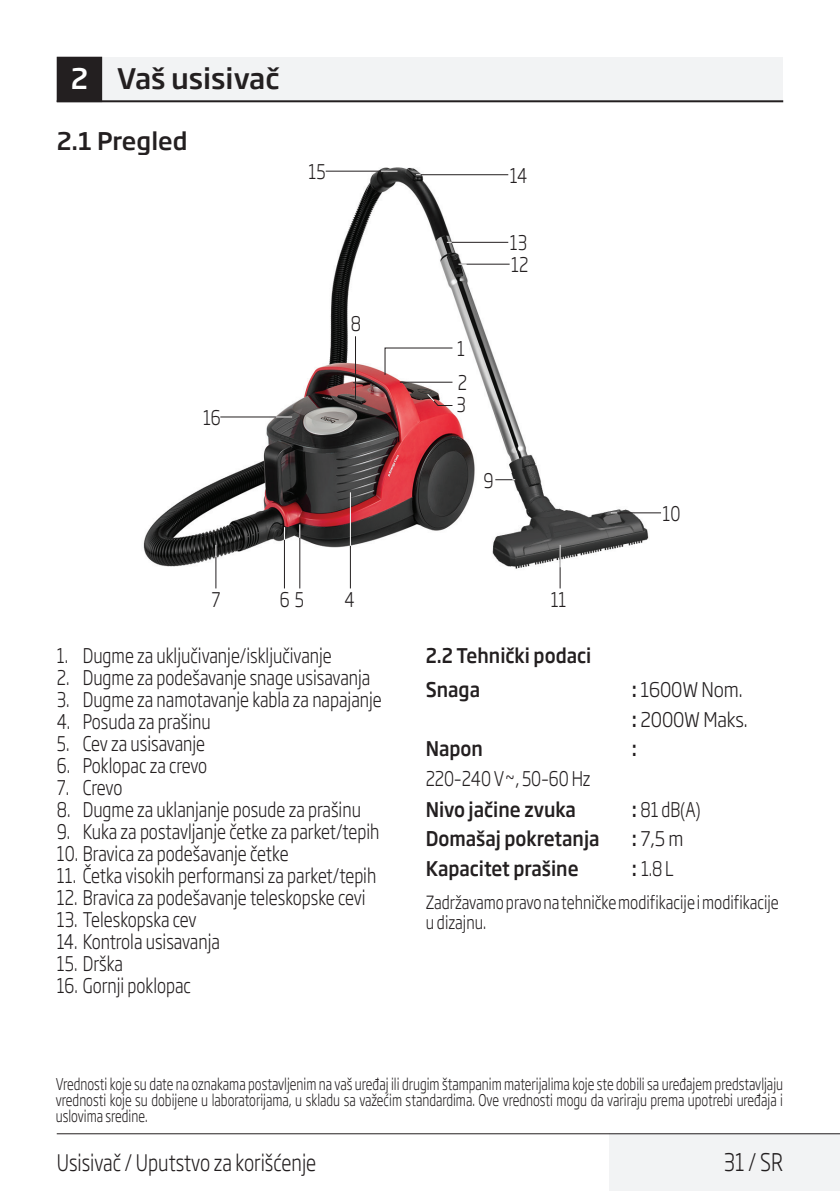
<style>
.page{position:relative;width:840px;height:1191px;background:#fff}
.page>*{position:absolute;margin:0;border:0;box-sizing:border-box;transform-origin:0 0}
.t1{font:500 28px "Soho Gothic Pro";color:#231f20}
.t2{font:500 24px "Soho Gothic Pro";color:#231f20}
.t3{font:300 24px "Soho Gothic Pro";color:#231f20;scale:.8 1}
.t4{font:300 22.4px "Soho Gothic Pro";color:#231f20;scale:.8 1}
.t5{font:300 20px/21.8px "Soho Gothic Pro";color:#231f20;scale:.8 1}
.t6{font:500 20px/34.2px "Soho Gothic Pro";color:#231f20;scale:.9 1}
.t7{font:300 20px/30.4px "Soho Gothic Pro";color:#231f20;scale:.9 1}
.t8{font:300 18px/20px "Soho Gothic Pro";color:#231f20;scale:.8 1}
.t9{font:300 16px/16px "Soho Gothic Pro";color:#231f20;text-align:justify;scale:.75 1}
.s1{color:#fff}
.s2{font-weight:500}
</style>
<div class="page">
<div style="left:57px;top:57px;width:725px;height:45px;background:#f2f3f4"></div>
<hr style="left:57px;top:100px;width:725px;height:2px;background:#231f20">
<div style="left:58px;top:58px;width:43px;height:43px;background:#231f20"></div>
<div style="left:57px;top:57px;width:45px;height:45px;border:2px solid #231f20"></div>
<div style="left:609px;top:1133px;width:230px;height:58px;background:#f2f3f4"></div>
<hr style="left:57px;top:1133px;width:782px;height:1px;background:#231f20">
<img style="left:143px;top:167px;width:518px;height:422px">
<svg style="left:384px;top:347px;width:69px;height:29px"></svg>
<hr style="left:215px;top:545px;width:1px;height:43px;background:#231f20">
<svg style="left:215px;top:545px;width:1px;height:12px"></svg>
<hr style="left:350px;top:492px;width:1px;height:96px;background:#231f20">
<hr style="left:350px;top:492px;width:1px;height:54px;background:#fff">
<hr style="left:559px;top:545px;width:1px;height:43px;background:#231f20">
<svg style="left:559px;top:545px;width:1px;height:22px"></svg>
<hr style="left:299px;top:524px;width:1px;height:64px;background:#231f20">
<svg style="left:299px;top:524px;width:1px;height:14px"></svg>
<hr style="left:284px;top:528px;width:1px;height:60px;background:#231f20">
<svg style="left:284px;top:527px;width:1px;height:13px"></svg>
<hr style="left:355px;top:336px;width:1px;height:63px;background:#231f20">
<svg style="left:495px;top:479px;width:20px;height:1px"></svg>
<hr style="left:446px;top:242px;width:62px;height:1px;background:#231f20">
<hr style="left:460px;top:264px;width:49px;height:1px;background:#231f20">
<hr style="left:611px;top:512px;width:49px;height:1px;background:#231f20">
<hr style="left:220px;top:416px;width:72px;height:1px;background:#231f20">
<svg style="left:275px;top:416px;width:17px;height:1px"></svg>
<hr style="left:399px;top:382px;width:53px;height:1px;background:#231f20">
<svg style="left:426px;top:393px;width:27px;height:13px"></svg>
<hr style="left:325px;top:171px;width:72px;height:1px;background:#231f20">
<svg style="left:373px;top:171px;width:24px;height:5px"></svg>
<hr style="left:416px;top:174px;width:92px;height:1px;background:#231f20">
<h1 class="t1" style="left:71px;top:56px;width:210px"><span class="s1">2</span> Vaš usisivač</h1>
<p class="t2" style="left:57px;top:122px;width:132px">2.1 Pregled</p>
<p class="t5" style="left:203px;top:405px;width:24px">16</p>
<p class="t5" style="left:308px;top:159px;width:23px">15</p>
<p class="t5" style="left:509px;top:163px;width:23px">14</p>
<p class="t5" style="left:301px;top:163px;width:23px">14</p>
<p class="t5" style="left:517px;top:163px;width:13px">3</p>
<p class="t5" style="left:351px;top:311px;width:14px">8</p>
<p class="t5" style="left:509px;top:231px;width:25px">13<br>12</p>
<p class="t5" style="left:457px;top:337px;width:11px">1</p>
<p class="t5" style="left:457px;top:370px;width:13px">2</p>
<p class="t5" style="left:456px;top:392px;width:13px">3</p>
<p class="t5" style="left:483px;top:468px;width:14px">9</p>
<p class="t5" style="left:211px;top:588px;width:13px">7</p>
<p class="t5" style="left:279px;top:588px;width:32px">6 5</p>
<p class="t5" style="left:344px;top:588px;width:14px">4</p>
<p class="t5" style="left:550px;top:588px;width:21px">11</p>
<p class="t5" style="left:662px;top:501px;width:24px">10</p>
<p class="t5" style="left:57px;top:644px;width:345px">1. Dugme za uključivanje/isključivanje</p>
<p class="t5" style="left:57px;top:666px;width:393px">2. Dugme za podešavanje snage usisavanja</p>
<p class="t5" style="left:57px;top:688px;width:407px">3. Dugme za namotavanje kabla za napajanje</p>
<p class="t5" style="left:57px;top:710px;width:194px">4. Posuda za prašinu</p>
<p class="t5" style="left:57px;top:732px;width:187px">5. Cev za usisavanje</p>
<p class="t5" style="left:57px;top:754px;width:189px">6. Poklopac za crevo</p>
<p class="t5" style="left:57px;top:776px;width:83px">7. Crevo</p>
<p class="t5" style="left:57px;top:798px;width:381px">8. Dugme za uklanjanje posude za prašinu</p>
<p class="t5" style="left:57px;top:820px;width:404px">9. Kuka za postavljanje četke za parket/tepih</p>
<p class="t5" style="left:57px;top:842px;width:291px">10. Bravica za podešavanje četke</p>
<p class="t5" style="left:57px;top:864px;width:401px">11. Četka visokih performansi za parket/tepih</p>
<p class="t5" style="left:57px;top:886px;width:387px">12. Bravica za podešavanje teleskopske cevi</p>
<p class="t5" style="left:57px;top:908px;width:176px">13. Teleskopska cev</p>
<p class="t5" style="left:57px;top:930px;width:205px">14. Kontrola usisavanja</p>
<p class="t5" style="left:57px;top:952px;width:84px">15. Drška</p>
<p class="t5" style="left:57px;top:974px;width:169px">16. Gornji poklopac</p>
<p class="t6" style="left:425px;top:637px;width:185px">2.2 Tehnički podaci<br>Snaga</p>
<p class="t7" style="left:631px;top:673px;width:130px"><span class="s2">:</span> 1600W Nom. <span class="s2">:</span> 2000W Maks.</p>
<p class="t6" style="left:425px;top:730px;width:65px">Napon</p>
<p class="t6" style="left:631px;top:730px;width:7px">:</p>
<p class="t5" style="left:425px;top:767px;width:207px">220–240 V~, 50–60 Hz</p>
<p class="t6" style="left:425px;top:791px;width:168px">Nivo jačine zvuka</p>
<p class="t5" style="left:631px;top:797px;width:88px"><span class="s2">:</span> 81 dB(A)</p>
<p class="t6" style="left:425px;top:819px;width:195px">Domašaj pokretanja</p>
<p class="t7" style="left:631px;top:821px;width:59px"><span class="s2">:</span> 7,5 m</p>
<p class="t6" style="left:425px;top:850px;width:171px">Kapacitet prašine</p>
<p class="t5" style="left:631px;top:856px;width:54px"><span class="s2">:</span> 1.8 L</p>
<p class="t8" style="left:425px;top:891px;width:443px">Zadržavamo pravo na tehničke modifikacije i modifikacije u dizajnu.</p>
<p class="t9" style="left:56px;top:1075px;width:970px">Vrednosti koje su date na oznakama postavljenim na vaš uređaj ili drugim štampanim materijalima koje ste dobili sa uređajem predstavljaju vrednosti koje su dobijene u laboratorijama, u skladu sa važećim standardima. Ove vrednosti mogu da variraju prema upotrebi uređaja i uslovima sredine.</p>
<p class="t4" style="left:57px;top:1145px;width:326px">Usisivač / Uputstvo za korišćenje</p>
<p class="t3" style="left:723px;top:1143px;width:75px">31 / SR</p>
</div>
